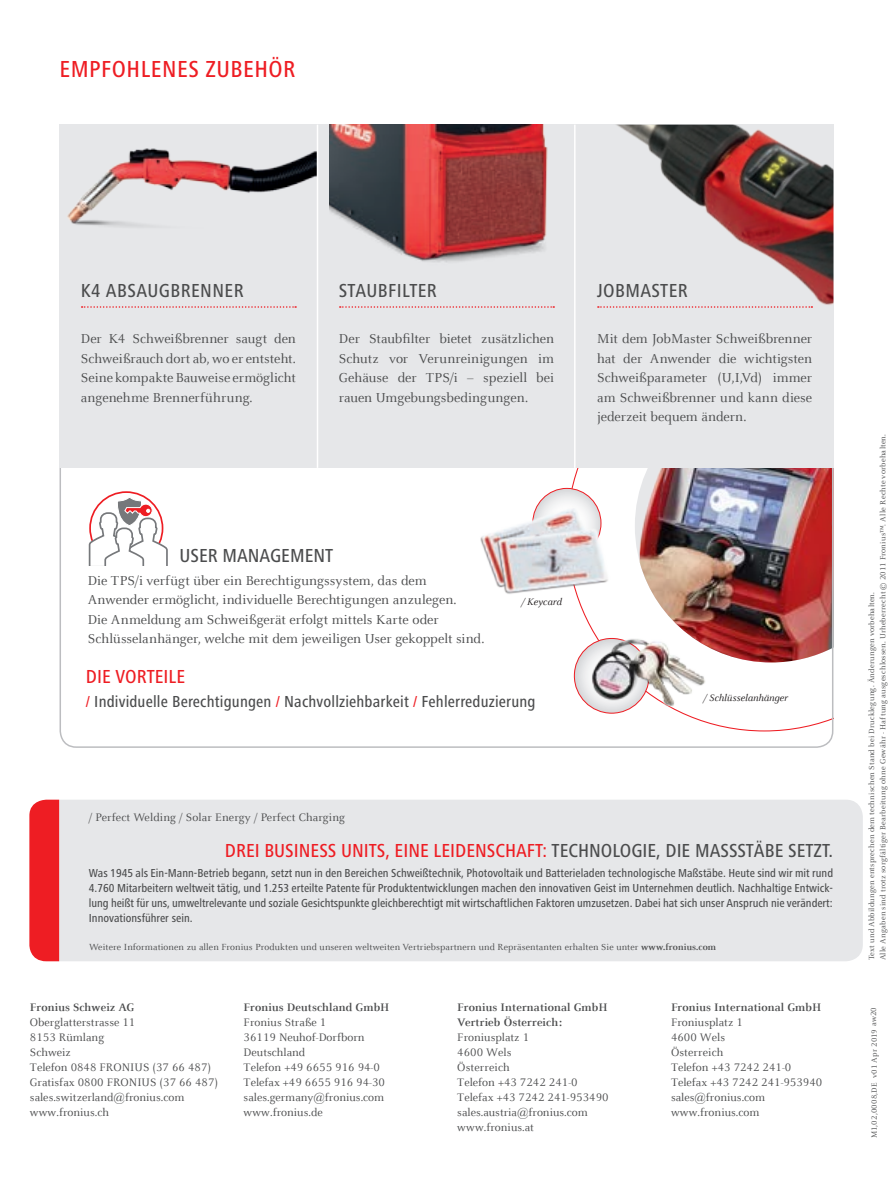
<style>
.page{position:relative;width:893px;height:1191px;background:#fff}
.page>*{position:absolute;margin:0;border:0;box-sizing:border-box;transform-origin:0 0}
.t1{font:500 condensed 24px "Frutiger Next LTW1 G";letter-spacing:.02em;color:#ee1d23}
.t2{font:500 condensed 19.5px "Frutiger Next LTW1 G";color:#ee1d23}
.t3{font:500 condensed 19.5px "Frutiger Next LTW1 G";letter-spacing:.02em;color:#4b4c4d}
.t4{font:500 condensed 16.5px "Frutiger Next LTW1 G";letter-spacing:.01em;color:#4b4c4d}
.t5{font:14.25px/19.5px "Celeste Offc Pro";letter-spacing:-.005em;color:#4b4c4d;text-align:justify}
.t6{font:12px/15px "Celeste Offc Pro";color:#4b4c4d}
.t7{font:500 condensed 12px/15px "Frutiger Next LTW1 G";letter-spacing:-.005em;color:#4b4c4d;text-align:justify}
.t8{font:700 12px/15px "Celeste Offc Pro";letter-spacing:.01em;color:#4b4c4d}
.t9{font:italic 10.5px "Celeste Offc Pro";color:#231f20}
.t10{font:9.75px "Celeste Offc Pro";letter-spacing:.01em;color:#4b4c4d}
.t11{font:8.25px/11.2px "Celeste Offc Pro";letter-spacing:.02em;color:#4b4c4d}
.s1{color:#ee1d23}
.s2{color:#4b4c4d}
.s3{font-weight:700}
</style>
<div class="page">
<svg style="left:59px;top:446px;width:775px;height:302px"></svg>
<div style="left:59px;top:125px;width:774px;height:343px;background:#e6e7e9"></div>
<div style="left:59px;top:799px;width:804px;height:162px;background:#e6e7e9"></div>
<div style="left:29px;top:799px;width:30px;height:162px;background:#ee1d23"></div>
<img style="left:67px;top:148px;width:250px;height:79px">
<img style="left:330px;top:125px;width:218px;height:137px">
<img style="left:617px;top:125px;width:216px;height:183px">
<svg style="left:88px;top:496px;width:81px;height:70px"></svg>
<svg style="left:533px;top:488px;width:68px;height:11px"></svg>
<img style="left:470px;top:499px;width:140px;height:99px">
<img style="left:488px;top:521px;width:131px;height:85px">
<svg style="left:574px;top:638px;width:75px;height:75px"></svg>
<img style="left:591px;top:632px;width:119px;height:81px">
<hr style="left:317px;top:125px;width:1px;height:343px;background:#fff">
<hr style="left:574px;top:125px;width:2px;height:343px;background:#fff">
<svg style="left:82px;top:306px;width:214px;height:2px"></svg>
<svg style="left:340px;top:306px;width:214px;height:2px"></svg>
<svg style="left:598px;top:306px;width:214px;height:2px"></svg>
<h1 class="t1" style="left:60px;top:55px;width:170px">EmpFoh lenes Zubeh</h1>
<h1 class="t1" style="left:269px;top:55px;width:28px">ör</h1>
<h2 class="t3" style="left:81px;top:279px;width:164px">K4 Absaugbrenner</h2>
<h2 class="t3" style="left:339px;top:279px;width:100px">Staubf ilte r</h2>
<h2 class="t3" style="left:597px;top:279px;width:92px">JobMaster</h2>
<p class="t5" style="left:81px;top:329px;width:217px">Der K4 Schweißbrenner saugt den Schweißrauch dort ab, wo er entsteht.<br>Seine kompakte Bauweise ermöglicht angenehme Brennerführung.</p>
<p class="t5" style="left:339px;top:329px;width:217px">Der Staubfilter bietet zusätzlichen Schutz vor Verunreinigungen im Gehäuse der TPS/i – speziell bei rauen Umgebungsbedingungen.</p>
<p class="t5" style="left:597px;top:329px;width:217px">Mit dem JobMaster Schweißbrenner hat der Anwender die wichtigsten Schweißparameter (U,I,Vd) immer am Schweißbrenner und kann diese jederzeit bequem ändern.</p>
<h2 class="t3" style="left:180px;top:544px;width:103px">Use r Manageme</h2>
<h2 class="t3" style="left:313px;top:544px;width:19px">nt</h2>
<p class="t5" style="left:88px;top:570px;width:398px;text-align:left">Die TPS/i verfügt über ein Berechtigungssystem, das dem Anwender ermöglicht, individuelle Berechtigungen anzulegen.<br>Die Anmeldung am Schweißgerät erfolgt mittels Karte oder Schlüsselanhänger, welche mit dem jeweiligen User gekoppelt sind.</p>
<h2 class="t2" style="left:86px;top:665px;width:101px">DI E VORTEILE</h2>
<p class="t4" style="left:86px;top:692px;width:451px"><span class="s1">/</span> I ndividuelle Berechtigungen <span class="s1">/</span> Nachvollziehbarkeit <span class="s1">/</span> Fehlerreduzierung</p>
<p class="t9" style="left:521px;top:595px;width:42px">/ Keycard</p>
<p class="t6" style="left:89px;top:809px;width:258px">/ Perfect Welding / Solar Energy / Perfect Charging</p>
<p class="t9" style="left:703px;top:691px;width:86px">/ Schlüsselanhänger</p>
<h2 class="t2" style="left:225px;top:839px;width:610px">Drei Business units, eine LeiDensCHAFt: <span class="s2">teCHnoLogie, Die MAssstäBe setzt.</span></h2>
<p class="t7" style="left:89px;top:865px;width:746px">Was 1945 als ein-Mann-Betrieb begann, setzt nun in den Bereichen schweißtechnik, Photovoltaik und Batterieladen technologische Maßstäbe. Heute sind wir mit rund 4.760 Mitarbeitern weltweit tätig, und 1.253 erteilte Patente für Produktentwicklungen machen den innovativen geist im unternehmen deutlich. nachhaltige entwick&shy;lung heißt für uns, umweltrelevante und soziale gesichtspunkte gleichberechtigt mit wirtschaftlichen Faktoren umzusetzen. Dabei hat sich unser Anspruch nie verändert: innovationsführer sein.</p>
<p class="t10" style="left:89px;top:940px;width:628px">Weitere Informationen zu allen Fronius Produkten und unseren weltweiten Vertriebspartnern und Repräsentanten erhalten Sie unter <span class="s3">www.fronius.com</span></p>
<p class="t8" style="left:30px;top:999px;width:106px">Fronius Schweiz AG</p>
<p class="t6" style="left:30px;top:1014px;width:190px">Oberglatterstrasse 11<br>8153 Rümlang<br>Schweiz<br>Telefon 0848 FRONIUS (37 66 487)<br>Gratisfax 0800 FRONIUS (37 66 487) sales.switzerland@fronius.com www.fronius.ch</p>
<p class="t8" style="left:244px;top:999px;width:147px">Fronius Deutschland GmbH</p>
<p class="t6" style="left:244px;top:1014px;width:143px">Fronius Straße 1<br>36119 Neuhof-Dorfborn<br>Deutschland<br>Telefon +49 6655 916 94-0<br>Telefax +49 6655 916 94-30 sales.germany@fronius.com www.fronius.de</p>
<p class="t8" style="left:457px;top:999px;width:152px">Fronius International GmbH<br>Vertrieb Österreich:</p>
<p class="t6" style="left:457px;top:1029px;width:153px">Froniusplatz 1<br>4600 Wels<br>Österreich<br>Telefon +43 7242 241-0<br>Telefax +43 7242 241-953490 sales.austria@fronius.com www.fronius.at</p>
<p class="t8" style="left:671px;top:999px;width:152px">Fronius International GmbH</p>
<p class="t6" style="left:671px;top:1014px;width:153px">Froniusplatz 1<br>4600 Wels<br>Österreich<br>Telefon +43 7242 241-0<br>Telefax +43 7242 241-953940 sales@fronius.com www.fronius.com</p>
<p class="t11" style="left:866px;top:960px;width:528px;rotate:-90deg">Text und Abbildungen entsprechen dem technischen Stand bei Drucklegung. Änderungen vorbehalten.<br>Alle Angaben sind trotz sorgfältiger Bearbeitung ohne Gewähr - Haftung ausgeschlossen. Urheberrecht © 2011 Fronius™. Alle Rechte vorbehalten.</p>
<p class="t11" style="left:868px;top:1138px;width:132px;rotate:-90deg">M1,02,0008,DE v01 Apr 2019 aw20</p>
</div>
